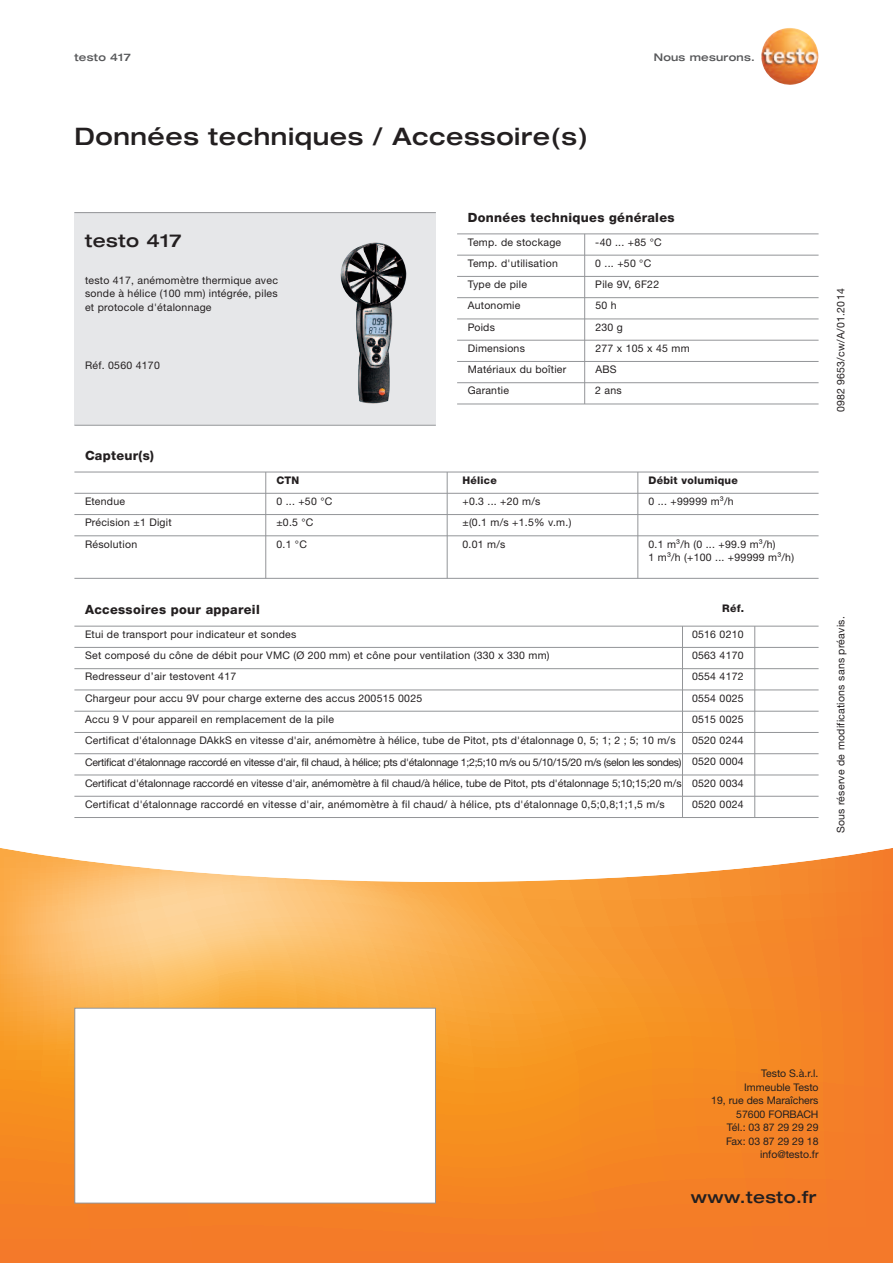
<style>
.page{position:relative;width:893px;height:1263px;background:#fff}
.page>*{position:absolute;margin:0;border:0;box-sizing:border-box;transform-origin:0 0}
.t1{font:500 expanded 24px "Helvetica Neue LT Com";letter-spacing:.025em;color:#231f20}
.t2{font:500 expanded 18px "Helvetica Neue LT Com";letter-spacing:.025em;color:#231f20}
.t3{font:500 expanded 16.5px "Helvetica Neue LT Com";letter-spacing:.025em;color:#231f20}
.t4{font:800 12.75px "Helvetica Neue LTW1 G";letter-spacing:.025em;color:#231f20}
.t5{font:10.5px/21.3px "Helvetica Neue LTW1 G";letter-spacing:.025em;color:#231f20;text-align:justify}
.t6{font:10.5px/21.3px "Helvetica Neue LTW1 G";letter-spacing:-.005em;color:#231f20}
.t7{font:10.5px "Helvetica Neue LTW1 G";letter-spacing:-.025em;color:#231f20}
.t8{font:10.5px/13.5px "Helvetica Neue LTW1 G";color:#231f20;text-align:right}
.t9{font:800 10.5px "Helvetica Neue LTW1 G";letter-spacing:.025em;color:#231f20}
.t10{font:500 expanded 10.5px "Helvetica Neue LT Com";letter-spacing:.025em;color:#57585a}
</style>
<div class="page">
<div style="left:74px;top:213px;width:362px;height:212px;background:#e6e7e9"></div>
<hr style="left:74px;top:212px;width:362px;height:1px;background:#939598">
<hr style="left:74px;top:425px;width:362px;height:1px;background:#939598">
<img style="left:340px;top:242px;width:66px;height:161px">
<img style="left:761px;top:28px;width:57px;height:57px">
<svg style="left:0;top:848px;width:893px;height:415px;background:#f79b44"></svg>
<div style="left:75px;top:1008px;width:360px;height:195px;background:#fff"></div>
<div style="left:74px;top:1008px;width:362px;height:195px;border:1px solid #939598"></div>
<hr style="left:457px;top:233px;width:362px;height:1px;background:#939598">
<hr style="left:457px;top:255px;width:362px;height:1px;background:#939598">
<hr style="left:457px;top:276px;width:362px;height:1px;background:#939598">
<hr style="left:457px;top:297px;width:362px;height:1px;background:#939598">
<hr style="left:457px;top:319px;width:362px;height:1px;background:#939598">
<hr style="left:457px;top:340px;width:362px;height:1px;background:#939598">
<hr style="left:457px;top:361px;width:362px;height:1px;background:#939598">
<hr style="left:457px;top:382px;width:362px;height:1px;background:#939598">
<hr style="left:457px;top:404px;width:362px;height:1px;background:#939598">
<hr style="left:584px;top:234px;width:1px;height:170px;background:#939598">
<hr style="left:74px;top:472px;width:745px;height:1px;background:#939598">
<hr style="left:74px;top:493px;width:745px;height:1px;background:#939598">
<hr style="left:74px;top:514px;width:745px;height:1px;background:#939598">
<hr style="left:74px;top:535px;width:745px;height:1px;background:#939598">
<hr style="left:74px;top:578px;width:745px;height:1px;background:#939598">
<hr style="left:265px;top:472px;width:1px;height:106px;background:#939598">
<hr style="left:447px;top:472px;width:1px;height:106px;background:#939598">
<hr style="left:637px;top:472px;width:1px;height:106px;background:#939598">
<hr style="left:74px;top:626px;width:745px;height:1px;background:#939598">
<hr style="left:74px;top:689px;width:745px;height:1px;background:#939598">
<hr style="left:74px;top:711px;width:745px;height:1px;background:#939598">
<hr style="left:74px;top:732px;width:745px;height:1px;background:#939598">
<hr style="left:74px;top:753px;width:745px;height:1px;background:#939598">
<hr style="left:74px;top:775px;width:745px;height:1px;background:#939598">
<hr style="left:74px;top:796px;width:745px;height:1px;background:#939598">
<hr style="left:74px;top:817px;width:745px;height:1px;background:#939598">
<hr style="left:74px;top:647px;width:745px;height:1px;background:#939598">
<hr style="left:74px;top:668px;width:745px;height:1px;background:#939598">
<svg style="left:682px;top:627px;width:1px;height:190px"></svg>
<svg style="left:754px;top:626px;width:1px;height:191px"></svg>
<p class="t10" style="left:74px;top:53px;width:58px">testo 417</p>
<h1 class="t1" style="left:74px;top:128px;width:515px">Données techniques / Accessoire(s)</h1>
<p class="t10" style="left:654px;top:53px;width:103px">Nous mesurons.</p>
<h2 class="t2" style="left:85px;top:234px;width:98px">testo 417</h2>
<p class="t5" style="left:85px;top:274px;width:194px;line-height:13.5px">testo 417, anémomètre thermique avec sonde à hélice (100 mm) intégrée, piles et protocole d'étalonnage</p>
<p class="t5" style="left:85px;top:356px;width:76px">Réf. 0560 4170</p>
<p class="t4" style="left:85px;top:451px;width:70px">Capteur(s)</p>
<p class="t4" style="left:468px;top:213px;width:208px">Données techniques générales</p>
<p class="t5" style="left:468px;top:232px;width:95px">Temp. de stockage</p>
<p class="t5" style="left:595px;top:232px;width:68px">-40 ... +85 °C</p>
<p class="t5" style="left:468px;top:254px;width:92px">Temp. d'utilisation</p>
<p class="t5" style="left:595px;top:254px;width:57px">0 ... +50 °C</p>
<p class="t5" style="left:468px;top:275px;width:61px">Type de pile</p>
<p class="t5" style="left:595px;top:275px;width:65px">Pile 9V, 6F22</p>
<p class="t5" style="left:468px;top:296px;width:54px">Autonomie</p>
<p class="t5" style="left:595px;top:296px;width:23px">50 h</p>
<p class="t5" style="left:468px;top:317px;width:29px">Poids</p>
<p class="t5" style="left:595px;top:317px;width:29px">230 g</p>
<p class="t5" style="left:468px;top:339px;width:59px">Dimensions</p>
<p class="t5" style="left:595px;top:339px;width:96px">277 x 105 x 45 mm</p>
<p class="t5" style="left:468px;top:360px;width:100px">Matériaux du boîtier</p>
<p class="t5" style="left:595px;top:360px;width:23px">ABS</p>
<p class="t5" style="left:468px;top:381px;width:43px">Garantie</p>
<p class="t5" style="left:595px;top:381px;width:28px">2 ans</p>
<p class="t9" style="left:276px;top:476px;width:24px">CTN</p>
<p class="t9" style="left:462px;top:476px;width:36px">Hélice</p>
<p class="t5" style="left:85px;top:492px;width:42px">Etendue</p>
<p class="t5" style="left:276px;top:492px;width:57px">0 ... +50 °C</p>
<p class="t5" style="left:462px;top:492px;width:80px">+0.3 ... +20 m/s</p>
<p class="t5" style="left:85px;top:513px;width:88px">Précision ±1 Digit</p>
<p class="t5" style="left:276px;top:513px;width:39px">±0.5 °C</p>
<p class="t5" style="left:462px;top:513px;width:110px">±(0.1 m/s +1.5% v.m.)</p>
<p class="t5" style="left:85px;top:534px;width:54px">Résolution</p>
<p class="t5" style="left:276px;top:534px;width:32px">0.1 °C</p>
<p class="t5" style="left:462px;top:534px;width:44px">0.01 m/s</p>
<p class="t9" style="left:648px;top:476px;width:91px">Débit volumique</p>
<p class="t5" style="left:648px;top:492px;width:87px">0 ... +99999 m³/h</p>
<p class="t5" style="left:648px;top:538px;width:147px;line-height:13.5px">0.1 m³/h (0 ... +99.9 m³/h)<br>1 m³/h (+100 ... +99999 m³/h)</p>
<p class="t4" style="left:85px;top:605px;width:176px">Accessoires pour appareil</p>
<p class="t9" style="left:722px;top:605px;width:23px">Réf.</p>
<p class="t5" style="left:85px;top:624px;width:213px">Etui de transport pour indicateur et sondes</p>
<p class="t5" style="left:692px;top:624px;width:53px">0516 0210</p>
<p class="t5" style="left:85px;top:667px;width:153px">Redresseur d’air testovent 417</p>
<p class="t5" style="left:692px;top:667px;width:53px">0554 4172<br>0554 0025<br>0515 0025<br>0520 0244<br>0520 0004<br>0520 0034<br>0520 0024</p>
<p class="t5" style="left:85px;top:646px;width:466px">Set composé du cône de débit pour VMC (Ø 200 mm) et cône pour ventilation (330 x 330 mm)</p>
<p class="t5" style="left:692px;top:646px;width:53px">0563 4170</p>
<p class="t5" style="left:85px;top:688px;width:592px;text-align:left">Chargeur pour accu 9V pour charge externe des accus 200515 0025<br>Accu 9 V pour appareil en remplacement de la pile<br>Certificat d'étalonnage DAkkS en vitesse d'air, anémomètre à hélice, tube de Pitot, pts d'étalonnage 0, 5; 1; 2 ; 5; 10 m/s</p>
<p class="t6" style="left:85px;top:773px;width:598px">Certificat d'étalonnage raccordé en vitesse d'air, anémomètre à fil chaud/à hélice, tube de Pitot, pts d'étalonnage 5;10;15;20 m/s<br>Certificat d'étalonnage raccordé en vitesse d'air, anémomètre à fil chaud/ à hélice, pts d'étalonnage 0,5;0,8;1;1,5 m/s</p>
<p class="t7" style="left:85px;top:758px;width:598px">Certificat d'étalonnage raccordé en vitesse d'air, fil chaud, à hélice; pts d'étalonnage 1;2;5;10 m/s ou 5/10/15/20 m/s (selon les sondes)</p>
<p class="t5" style="left:831px;top:412px;width:125px;rotate:-90deg">0982 9653/cw/A/01.2014</p>
<p class="t5" style="left:831px;top:833px;width:219px;rotate:-90deg">Sous réserve de modifications sans préavis.</p>
<p class="t8" style="left:711px;top:1067px;width:109px">Testo S.à.r.l.<br>Immeuble Testo<br>19, rue des Maraîchers<br>57600 FORBACH<br>Tél.: 03 87 29 29 29<br>Fax: 03 87 29 29 18 info@testo.fr</p>
<h3 class="t3" style="left:691px;top:1191px;width:127px">www.testo.fr</h3>
</div>
